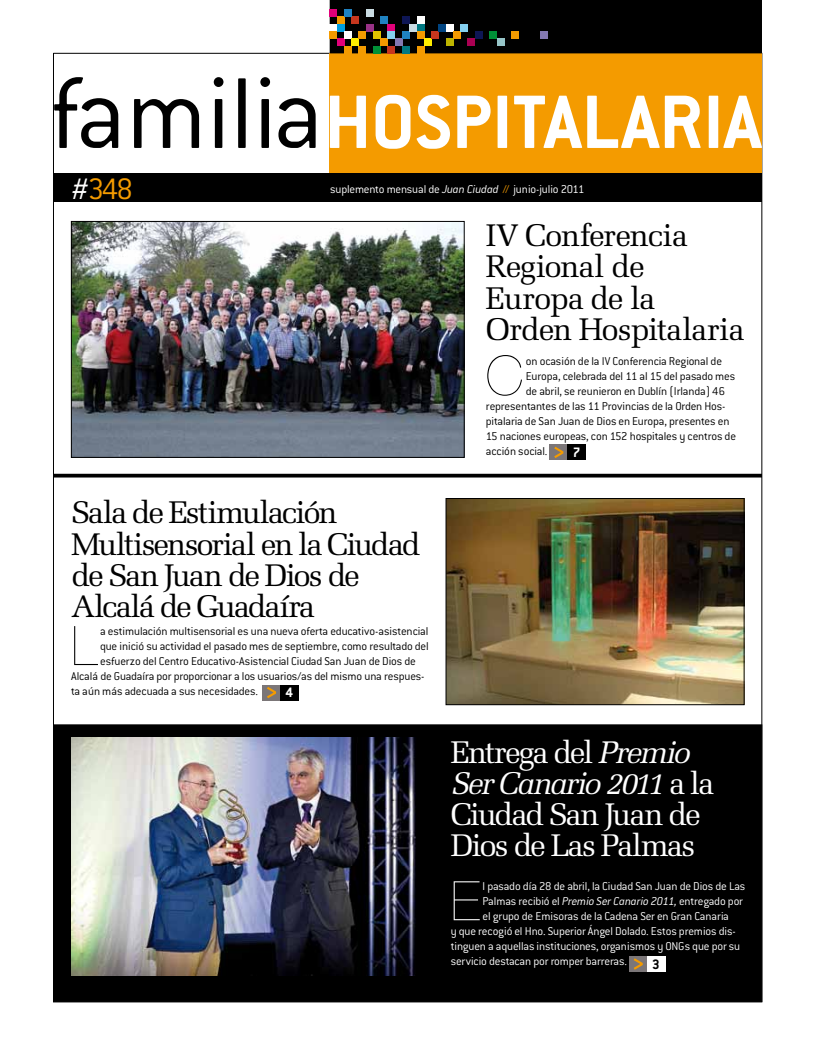
<style>
.page{position:relative;width:815px;height:1046px;background:#fff}
.page>*{position:absolute;margin:0;border:0;box-sizing:border-box;transform-origin:0 0}
.t1{font:200 54.5px "Helvetica Neue";color:#000}
.t2{font:200 54.5px "Helvetica Neue";color:#fff}
.t3{font:300 32.5px "Conduit ITC";color:#f49b00}
.t4{font:31.25px/31.2px "Melior";letter-spacing:-.045em;color:#000}
.t5{font:31.25px/31.2px "Melior";letter-spacing:-.055em;color:#fff}
.t6{font:700 15px "Conduit ITC";color:#fff}
.t7{font:700 15px "Conduit ITC";color:#000}
.t8{font:300 12.5px "Conduit ITC";letter-spacing:-.015em;color:#000}
.t9{font:300 12.5px "Conduit ITC";letter-spacing:-.015em;color:#fff}
.s1{color:#fff}
.s2{font-style:italic}
.s3{color:#f49b00}
</style>
<div class="page">
<div style="left:53px;top:724px;width:709px;height:277px;background:#000;border:1px solid #000"></div>
<div style="left:330px;top:53px;width:432px;height:140px;background:#f49b00"></div>
<div style="left:330px;top:0;width:432px;height:53px;background:#000"></div>
<svg style="left:54px;top:77px;width:64px;height:71px"></svg>
<svg style="left:134px;top:99px;width:65px;height:49px"></svg>
<div style="left:214px;top:77px;width:9px;height:10px;background:#000;border-radius:50%"></div>
<div style="left:215px;top:99px;width:7px;height:49px;background:#000"></div>
<div style="left:238px;top:78px;width:8px;height:70px;background:#000"></div>
<div style="left:260px;top:77px;width:10px;height:10px;background:#000;border-radius:50%"></div>
<div style="left:261px;top:99px;width:8px;height:49px;background:#000"></div>
<svg style="left:278px;top:98px;width:38px;height:50px"></svg>
<svg style="left:330px;top:96px;width:36px;height:52px"></svg>
<svg style="left:376px;top:95px;width:34px;height:54px"></svg>
<svg style="left:417px;top:95px;width:33px;height:54px"></svg>
<svg style="left:457px;top:96px;width:34px;height:52px"></svg>
<div style="left:498px;top:96px;width:9px;height:52px;background:#fff"></div>
<svg style="left:514px;top:96px;width:187px;height:52px"></svg>
<div style="left:709px;top:96px;width:9px;height:52px;background:#fff"></div>
<svg style="left:723px;top:96px;width:39px;height:52px"></svg>
<div style="left:330px;top:24px;width:7px;height:7px;background:#fff"></div>
<div style="left:330px;top:31px;width:7px;height:8px;background:#f49b00"></div>
<div style="left:337px;top:24px;width:7px;height:7px;background:#009ee0"></div>
<div style="left:337px;top:39px;width:7px;height:7px;background:#e2007a"></div>
<div style="left:344px;top:31px;width:7px;height:8px;background:#fff"></div>
<div style="left:344px;top:46px;width:7px;height:7px;background:#f49b00"></div>
<div style="left:351px;top:39px;width:8px;height:7px;background:#ffed00"></div>
<div style="left:359px;top:31px;width:7px;height:8px;background:#f49b00"></div>
<div style="left:359px;top:46px;width:7px;height:7px;background:#f49b00"></div>
<div style="left:366px;top:24px;width:7px;height:7px;background:#993287"></div>
<div style="left:373px;top:31px;width:8px;height:8px;background:#e0c200"></div>
<div style="left:373px;top:46px;width:8px;height:7px;background:#009037"></div>
<div style="left:381px;top:39px;width:7px;height:7px;background:#f49b00"></div>
<div style="left:388px;top:24px;width:7px;height:7px;background:#e2007a"></div>
<div style="left:388px;top:31px;width:7px;height:8px;background:#84d0f0"></div>
<div style="left:388px;top:46px;width:7px;height:7px;background:#c7361e"></div>
<div style="left:395px;top:39px;width:7px;height:7px;background:#8378b1"></div>
<div style="left:402px;top:31px;width:8px;height:8px;background:#1f82c1"></div>
<div style="left:402px;top:46px;width:8px;height:7px;background:#007881"></div>
<div style="left:410px;top:24px;width:7px;height:7px;background:#cadce3"></div>
<div style="left:417px;top:24px;width:7px;height:7px;background:#007881"></div>
<div style="left:417px;top:31px;width:7px;height:8px;background:#f49b00"></div>
<div style="left:417px;top:46px;width:7px;height:7px;background:#f49b00"></div>
<div style="left:424px;top:39px;width:7px;height:7px;background:#ffed00"></div>
<div style="left:431px;top:31px;width:8px;height:8px;background:#c7361e"></div>
<div style="left:439px;top:24px;width:7px;height:7px;background:#004481"></div>
<div style="left:446px;top:24px;width:7px;height:7px;background:#fff"></div>
<div style="left:446px;top:39px;width:7px;height:7px;background:#beb500"></div>
<div style="left:453px;top:31px;width:8px;height:8px;background:#f49b00"></div>
<div style="left:461px;top:24px;width:7px;height:7px;background:#84d0f0"></div>
<div style="left:468px;top:39px;width:7px;height:7px;background:#aa0052"></div>
<div style="left:475px;top:31px;width:7px;height:8px;background:#0e1655"></div>
<div style="left:490px;top:31px;width:7px;height:8px;background:#009037"></div>
<div style="left:497px;top:39px;width:7px;height:7px;background:#97c5c8"></div>
<div style="left:511px;top:31px;width:8px;height:8px;background:#f49b00"></div>
<div style="left:337px;top:17px;width:7px;height:7px;background:#f49b00"></div>
<div style="left:351px;top:17px;width:8px;height:7px;background:#c7361e"></div>
<div style="left:381px;top:17px;width:7px;height:7px;background:#1f82c1"></div>
<div style="left:402px;top:17px;width:8px;height:7px;background:#0e1655"></div>
<div style="left:417px;top:17px;width:7px;height:7px;background:#fff"></div>
<div style="left:541px;top:31px;width:7px;height:8px;background:#8378b1"></div>
<div style="left:53px;top:174px;width:709px;height:28px;background:#000"></div>
<div style="left:330px;top:10px;width:7px;height:7px;background:#e2007a"></div>
<div style="left:344px;top:10px;width:7px;height:7px;background:#1f82c1"></div>
<div style="left:366px;top:10px;width:7px;height:7px;background:#cadce3"></div>
<div style="left:262px;top:685px;width:36px;height:15px;background:#7b7678"></div>
<div style="left:280px;top:685px;width:18px;height:15px;background:#000"></div>
<svg style="left:267px;top:687px;width:9px;height:11px"></svg>
<div style="left:550px;top:445px;width:36px;height:15px;background:#7b7678"></div>
<div style="left:568px;top:445px;width:18px;height:15px;background:#000"></div>
<svg style="left:554px;top:446px;width:9px;height:12px"></svg>
<div style="left:629px;top:956px;width:36px;height:15px;background:#7b7678"></div>
<div style="left:647px;top:956px;width:18px;height:15px;background:#fff"></div>
<svg style="left:634px;top:958px;width:9px;height:11px"></svg>
<svg style="left:53px;top:473px;width:709px;height:4px;background:#313131"></svg>
<img style="left:73px;top:223px;width:389px;height:232px">
<div style="left:71px;top:221px;width:393px;height:236px;border:1px solid #000"></div>
<img style="left:448px;top:500px;width:294px;height:202px">
<div style="left:446px;top:498px;width:298px;height:206px;border:1px solid #000"></div>
<img style="left:71px;top:737px;width:345px;height:237px">
<h2 class="t3" style="left:71px;top:171px;width:64px"><span class="s1">#</span>348</h2>
<p class="t9" style="left:330px;top:182px;width:256px">suplemento mensual de <span class="s2">Juan Ciudad</span> <span class="s3">//</span> junio-julio 2011</p>
<h3 class="t4" style="left:71px;top:496px;width:351px">Sala de Estimulación<br>Multisensorial en la Ciudad de San Juan de Dios de<br>Alcalá de Guadaíra</h3>
<h1 class="t1" style="left:71px;top:614px;width:28px">L</h1>
<p class="t8" style="left:100px;top:624px;width:330px">a estimulación multisensorial es una nueva oferta educativo-asistencial</p>
<p class="t8" style="left:100px;top:639px;width:330px">que inició su actividad el pasado mes de septiembre, como resultado del</p>
<p class="t8" style="left:100px;top:654px;width:317px">esfuerzo del Centro Educativo-Asistencial Ciudad San Juan de Dios de</p>
<p class="t8" style="left:71px;top:669px;width:355px">Alcalá de Guadaíra por proporcionar a los usuarios/as del mismo una respues-</p>
<p class="t8" style="left:71px;top:684px;width:188px">ta aún más adecuada a sus necesidades.</p>
<p class="t6" style="left:286px;top:684px;width:9px">4</p>
<h3 class="t4" style="left:486px;top:219px;width:260px">IV Conferencia<br>Regional de<br>Europa de la<br>Orden Hospitalaria</h3>
<h1 class="t1" style="left:486px;top:344px;width:39px">C</h1>
<p class="t8" style="left:526px;top:354px;width:198px">on ocasión de la IV Conferencia Regional de</p>
<p class="t8" style="left:526px;top:369px;width:211px">Europa, celebrada del 11 al 15 del pasado mes</p>
<p class="t8" style="left:526px;top:384px;width:201px">de abril, se reunieron en Dublín (Irlanda) 46</p>
<p class="t8" style="left:486px;top:399px;width:241px">representantes de las 11 Provincias de la Orden Hos-</p>
<p class="t8" style="left:486px;top:414px;width:245px">pitalaria de San Juan de Dios en Europa, presentes en</p>
<p class="t8" style="left:486px;top:429px;width:252px">15 naciones europeas, con 152 hospitales y centros de</p>
<p class="t8" style="left:486px;top:444px;width:63px">acción social.</p>
<p class="t6" style="left:573px;top:444px;width:9px">7</p>
<h3 class="t5" style="left:451px;top:736px;width:265px">Entrega del <span class="s2">Premio<br>Ser Canario 2011</span> a la<br>Ciudad San Juan de<br>Dios de Las Palmas</h3>
<h1 class="t2" style="left:451px;top:869px;width:31px">E</h1>
<p class="t9" style="left:483px;top:879px;width:264px">l pasado día 28 de abril, la Ciudad San Juan de Dios de Las</p>
<p class="t9" style="left:483px;top:894px;width:262px">Palmas recibió el <span class="s2">Premio Ser Canario 2011,</span> entregado por</p>
<p class="t9" style="left:483px;top:909px;width:248px">el grupo de Emisoras de la Cadena Ser en Gran Canaria</p>
<p class="t9" style="left:451px;top:924px;width:287px">y que recogió el Hno. Superior Ángel Dolado. Estos premios dis-</p>
<p class="t9" style="left:451px;top:939px;width:291px">tinguen a aquellas instituciones, organismos y ONGs que por su</p>
<p class="t9" style="left:451px;top:954px;width:178px">servicio destacan por romper barreras.</p>
<p class="t7" style="left:652px;top:955px;width:9px">3</p>
</div>
